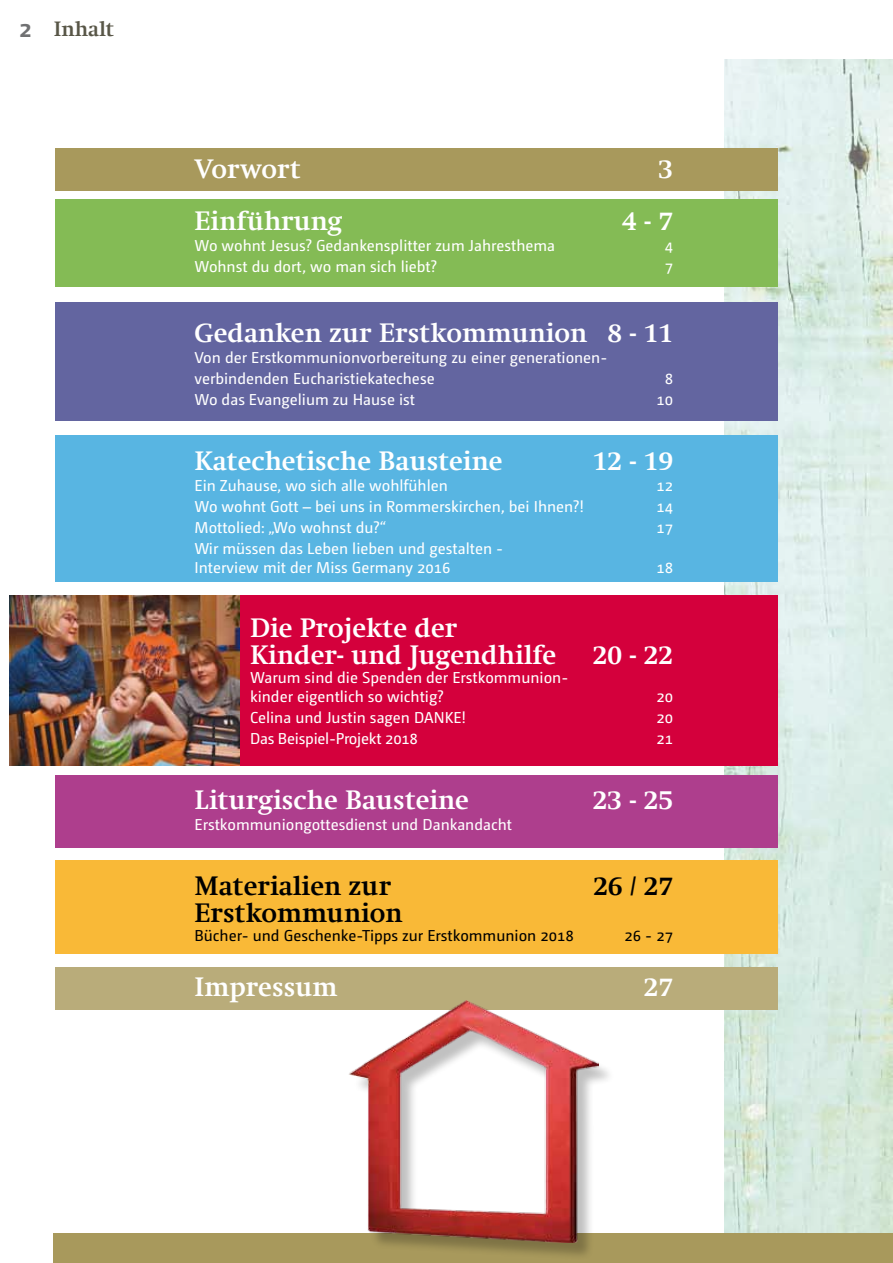
<style>
.page{position:relative;width:893px;height:1263px;background:#fff}
.page>*{position:absolute;margin:0;border:0;box-sizing:border-box;transform-origin:0 0}
.t1{font:700 27px/27px "Swift Com";color:#fff}
.t2{font:700 27px "Swift Com";color:#000}
.t3{font:700 21px "Swift Com";color:#585647}
.t4{font:15.75px/18.9px "Camingo Dos Pro";color:#fff}
.t5{font:15.75px "Camingo Dos Pro";color:#000}
.s1{font-family:"Camingo Dos Pro";font-size:24px;color:#707172}
</style>
<div class="page">
<img style="left:724px;top:60px;width:169px;height:1173px">
<div style="left:55px;top:595px;width:723px;height:170px;background:#d4003c"></div>
<div style="left:55px;top:199px;width:723px;height:87px;background:#84bb55"></div>
<div style="left:55px;top:775px;width:723px;height:72px;background:#ae3e8d"></div>
<div style="left:55px;top:967px;width:723px;height:42px;background:#b9ac7a"></div>
<div style="left:55px;top:435px;width:723px;height:146px;background:#58b5e2"></div>
<div style="left:55px;top:302px;width:723px;height:119px;background:#6365a0"></div>
<div style="left:55px;top:859px;width:723px;height:94px;background:#f9b937"></div>
<img style="left:10px;top:595px;width:230px;height:170px">
<div style="left:55px;top:148px;width:723px;height:42px;background:#a8995c"></div>
<div style="left:54px;top:1233px;width:839px;height:30px;background:#a8995c"></div>
<div style="left:351px;top:1003px;width:263px;height:257px;background:#000;opacity:.25"></div>
<img style="left:344px;top:1001px;width:254px;height:241px">
<h2 class="t3" style="left:19px;top:17px;width:97px"><span class="s1">2</span> Inhalt</h2>
<h1 class="t1" style="left:195px;top:155px;width:108px">Vorwort</h1>
<h1 class="t1" style="left:658px;top:155px;width:16px">3</h1>
<h1 class="t1" style="left:195px;top:207px;width:150px">Einführung</h1>
<h1 class="t1" style="left:622px;top:207px;width:53px">4 - 7</h1>
<p class="t4" style="left:195px;top:236px;width:362px">Wo wohnt Jesus? Gedankensplitter zum Jahresthema</p>
<p class="t4" style="left:665px;top:236px;width:10px">4</p>
<p class="t4" style="left:195px;top:257px;width:244px">Wohnst du dort, wo man sich liebt?</p>
<p class="t4" style="left:665px;top:257px;width:10px">7</p>
<h1 class="t1" style="left:195px;top:319px;width:480px">Gedanken zur Erstkommunion 8 - 11</h1>
<p class="t4" style="left:195px;top:347px;width:414px;line-height:21px">Von der Erstkommunionvorbereitung zu einer generationen&shy;verbindenden Eucharistiekatechese</p>
<p class="t4" style="left:665px;top:369px;width:10px">8</p>
<p class="t4" style="left:195px;top:390px;width:222px">Wo das Evangelium zu Hause ist</p>
<p class="t4" style="left:656px;top:390px;width:18px">10</p>
<h1 class="t1" style="left:195px;top:447px;width:309px">Katechetische Bausteine</h1>
<h1 class="t1" style="left:593px;top:447px;width:82px">12 - 19</h1>
<p class="t4" style="left:195px;top:476px;width:255px">Ein Zuhause, wo sich alle wohlfühlen</p>
<p class="t4" style="left:656px;top:476px;width:18px">12</p>
<p class="t4" style="left:195px;top:497px;width:391px">Wo wohnt Gott – bei uns in Rommerskirchen, bei Ihnen?!</p>
<p class="t4" style="left:656px;top:497px;width:18px">14</p>
<p class="t4" style="left:195px;top:518px;width:193px">Mottolied: „Wo wohnst du?“</p>
<p class="t4" style="left:656px;top:518px;width:18px">17</p>
<p class="t4" style="left:195px;top:539px;width:310px">Wir müssen das Leben lieben und gestalten -<br>Interview mit der Miss Germany 2016</p>
<p class="t4" style="left:656px;top:558px;width:18px">18</p>
<h1 class="t1" style="left:250px;top:615px;width:308px">Die Projekte der<br>Kinder- und Jugendhilfe</h1>
<p class="t4" style="left:250px;top:668px;width:320px">Warum sind die Spenden der Erstkommunion&shy;kinder eigentlich so wichtig?</p>
<h1 class="t1" style="left:593px;top:642px;width:82px">20 - 22</h1>
<p class="t4" style="left:656px;top:687px;width:18px">20</p>
<p class="t4" style="left:250px;top:708px;width:218px">Celina und Justin sagen DANKE!</p>
<p class="t4" style="left:656px;top:708px;width:18px">20</p>
<p class="t4" style="left:250px;top:729px;width:169px">Das Beispiel-Projekt 2018</p>
<p class="t4" style="left:656px;top:729px;width:18px">21</p>
<h1 class="t1" style="left:195px;top:786px;width:276px">Liturgische Bausteine</h1>
<h1 class="t1" style="left:593px;top:786px;width:82px">23 - 25</h1>
<p class="t4" style="left:195px;top:815px;width:319px">Erstkommuniongottesdienst und Dankandacht</p>
<h1 class="t2" style="left:195px;top:870px;width:198px">Materialien zur</h1>
<h1 class="t2" style="left:594px;top:870px;width:81px">26 / 27</h1>
<h1 class="t2" style="left:195px;top:897px;width:209px">Erstkommunion</h1>
<p class="t5" style="left:195px;top:926px;width:381px">Bücher- und Geschenke-Tipps zur Erstkommunion 2018</p>
<p class="t5" style="left:624px;top:926px;width:50px">26 - 27</p>
<h1 class="t1" style="left:195px;top:973px;width:144px">Impressum</h1>
<h1 class="t1" style="left:644px;top:973px;width:31px">27</h1>
</div>
